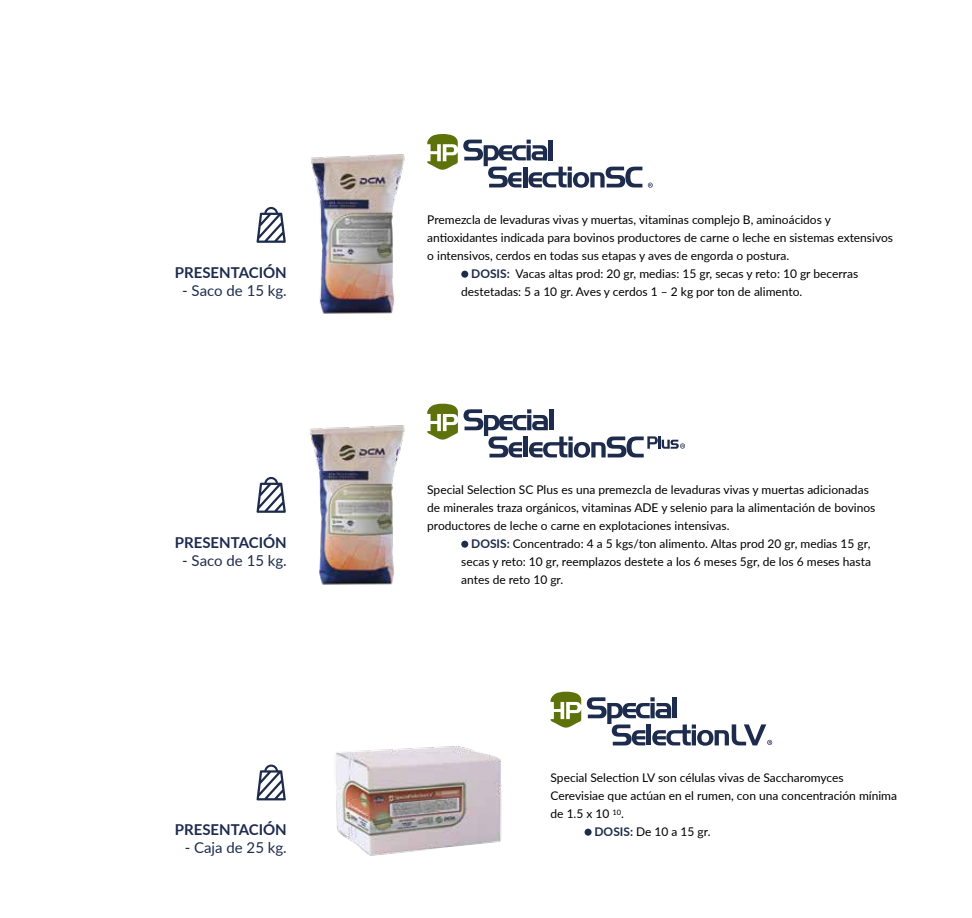
<style>
.page{position:relative;width:972px;height:918px;background:#fff}
.page>*{position:absolute;margin:0;border:0;box-sizing:border-box;transform-origin:0 0}
.t1{font:700 15px "Lato";color:#1d2b4d}
.t2{font:15px "Lato";color:#1d2b4d}
.t3{font:12px/18px "Lato";color:#000}
.s1{font-weight:700;color:#1d2b4d}
</style>
<div class="page">
<svg style="left:427px;top:134px;width:215px;height:54px"></svg>
<svg style="left:648px;top:183px;width:5px;height:5px"></svg>
<div style="left:461px;top:271px;width:7px;height:7px;background:#1d2b4d;border-radius:50%"></div>
<svg style="left:464px;top:409px;width:221px;height:49px"></svg>
<svg style="left:427px;top:404px;width:31px;height:36px"></svg>
<div style="left:461px;top:541px;width:7px;height:7px;background:#1d2b4d;border-radius:50%"></div>
<svg style="left:551px;top:692px;width:30px;height:36px"></svg>
<svg style="left:587px;top:697px;width:185px;height:49px"></svg>
<div style="left:585px;top:829px;width:7px;height:7px;background:#1d2b4d;border-radius:50%"></div>
<img style="left:311px;top:154px;width:94px;height:160px">
<img style="left:310px;top:425px;width:95px;height:160px">
<svg style="left:257px;top:477px;width:29px;height:36px"></svg>
<svg style="left:257px;top:207px;width:29px;height:36px"></svg>
<svg style="left:257px;top:765px;width:29px;height:35px"></svg>
<img style="left:336px;top:746px;width:166px;height:110px">
<p class="t1" style="left:175px;top:261px;width:114px">PRESENTACIÓN</p>
<p class="t2" style="left:182px;top:280px;width:106px">- Saco de 15 kg.</p>
<p class="t1" style="left:175px;top:531px;width:114px">PRESENTACIÓN</p>
<p class="t2" style="left:182px;top:550px;width:106px">- Saco de 15 kg.</p>
<p class="t1" style="left:175px;top:819px;width:114px">PRESENTACIÓN</p>
<p class="t2" style="left:185px;top:837px;width:104px">- Caja de 25 kg.</p>
<p class="t3" style="left:427px;top:210px;width:405px">Premezcla de levaduras vivas y muertas, vitaminas complejo B, aminoácidos y</p>
<p class="t3" style="left:427px;top:228px;width:467px">antioxidantes indicada para bovinos productores de carne o leche en sistemas extensivos</p>
<p class="t3" style="left:427px;top:246px;width:364px">o intensivos, cerdos en todas sus etapas y aves de engorda o postura.</p>
<p class="t3" style="left:471px;top:264px;width:389px"><span class="s1">DOSIS:</span> Vacas altas prod: 20 gr, medias: 15 gr, secas y reto: 10 gr becerras</p>
<p class="t3" style="left:461px;top:282px;width:343px">destetadas: 5 a 10 gr. Aves y cerdos 1 – 2 kg por ton de alimento.</p>
<p class="t3" style="left:427px;top:480px;width:450px">Special Selection SC Plus es una premezcla de levaduras vivas y muertas adicionadas de minerales traza orgánicos, vitaminas ADE y selenio para la alimentación de bovinos productores de leche o carne en explotaciones intensivas.</p>
<p class="t3" style="left:461px;top:534px;width:411px;text-align:justify;text-indent:10px"><span class="s1">DOSIS:</span> Concentrado: 4 a 5 kgs/ton alimento. Altas prod 20 gr, medias 15 gr, secas y reto: 10 gr, reemplazos destete a los 6 meses 5gr, de los 6 meses hasta antes de reto 10 gr.</p>
<p class="t3" style="left:551px;top:768px;width:295px">Special Selection LV son células vivas de Saccharomyces</p>
<p class="t3" style="left:551px;top:786px;width:348px">Cerevisiae que actúan en el rumen, con una concentración mínima</p>
<p class="t3" style="left:551px;top:804px;width:75px">de 1.5 x 10 <sup>10</sup>.</p>
<p class="t3" style="left:595px;top:822px;width:117px"><span class="s1">DOSIS:</span> De 10 a 15 gr.</p>
</div>
